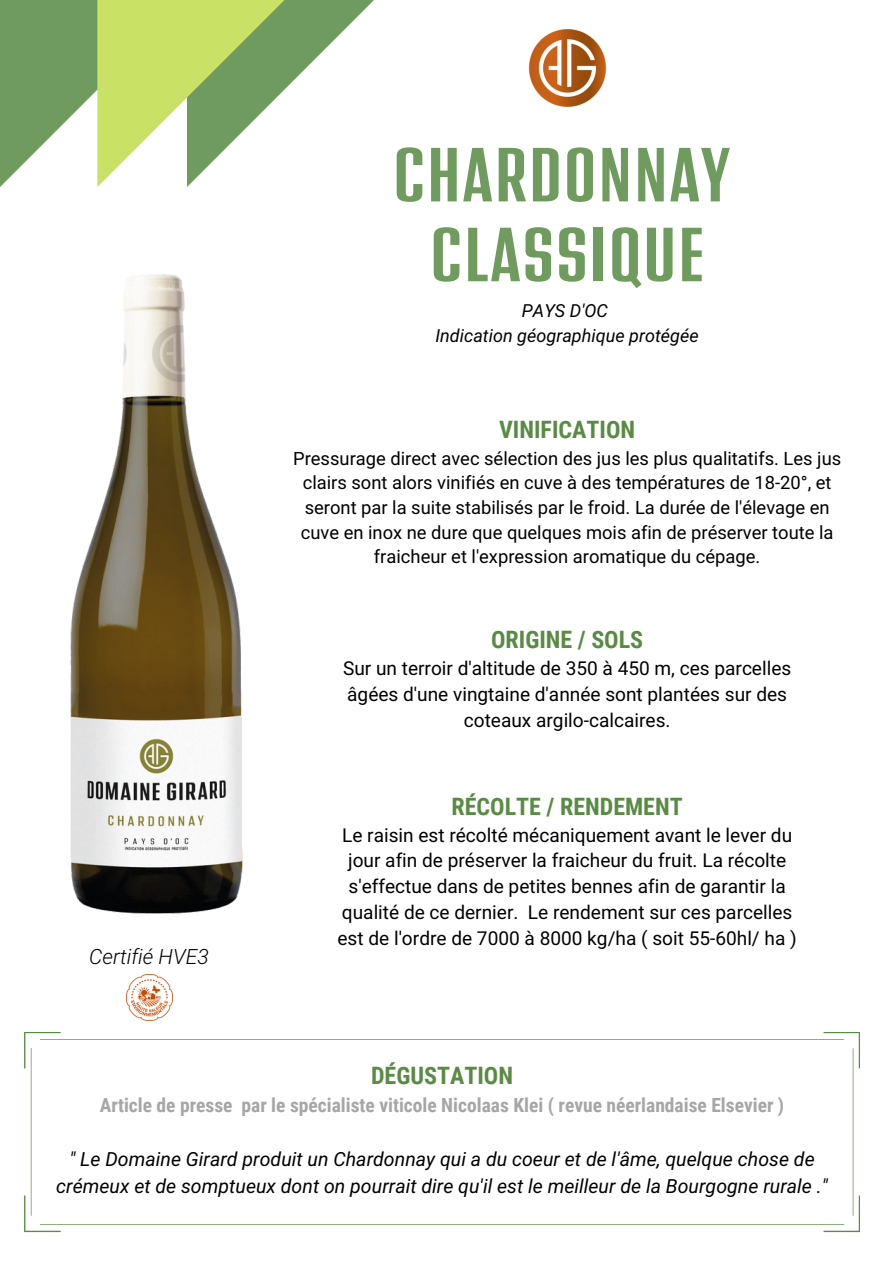
<style>
.page{position:relative;width:893px;height:1264px;background:#fff}
.page>*{position:absolute;margin:0;border:0;box-sizing:border-box;transform-origin:0 0}
.t1{font:600 condensed 76.35px/79.8px "Address Sans Pro";color:#709b5e;text-align:center}
.t2{font:700 24px "Roboto Condensed";color:#5a8b45}
.t3{font:italic 300 21px "Roboto";color:#000}
.t4{font:italic 19.5px/27px "Roboto";color:#000;text-align:center}
.t5{font:700 19.5px "Roboto Condensed";color:#a6a6a6}
.t6{font:19.05px/25.8px "Roboto";color:#000;text-align:center}
.t7{font:18.3px/24.8px "Roboto";color:#000;text-align:center}
.t8{font:italic 18px/24.8px "Roboto";color:#000;text-align:center}
</style>
<div class="page">
<svg style="left:24px;top:1032px;width:836px;height:199px"></svg>
<svg style="left:0;top:0;width:374px;height:187px"></svg>
<svg style="left:97px;top:0;width:187px;height:187px"></svg>
<img style="left:70px;top:274px;width:173px;height:640px">
<img style="left:126px;top:974px;width:46px;height:46px">
<img style="left:528px;top:29px;width:79px;height:78px">
<h1 class="t1" style="left:392px;top:138px;width:339px">CHARDONNAY<br>CLASSIQUE</h1>
<p class="t8" style="left:435px;top:298px;width:265px">PAYS D'OC<br>Indication géographique protégée</p>
<p class="t2" style="left:499px;top:415px;width:138px">VINIFICATION</p>
<p class="t7" style="left:293px;top:446px;width:549px">Pressurage direct avec sélection des jus les plus qualitatifs. Les jus clairs sont alors vinifiés en cuve à des températures de 18-20°, et seront par la suite stabilisés par le froid. La durée de l'élevage en cuve en inox ne dure que quelques mois afin de préserver toute la fraicheur et l'expression aromatique du cépage.</p>
<p class="t3" style="left:89px;top:944px;width:121px">Certifié HVE3</p>
<p class="t2" style="left:491px;top:626px;width:154px">ORIGINE / SOLS</p>
<p class="t6" style="left:343px;top:655px;width:449px">Sur un terroir d'altitude de 350 à 450 m, ces parcelles âgées d'une vingtaine d'année sont plantées sur des coteaux argilo-calcaires.</p>
<p class="t2" style="left:451px;top:792px;width:233px">RÉCOLTE / RENDEMENT</p>
<p class="t6" style="left:337px;top:822px;width:461px">Le raisin est récolté mécaniquement avant le lever du jour afin de préserver la fraicheur du fruit. La récolte s'effectue dans de petites bennes afin de garantir la qualité de ce dernier. Le rendement sur ces parcelles est de l'ordre de 7000 à 8000 kg/ha ( soit 55-60hl/ ha )</p>
<p class="t2" style="left:371px;top:1061px;width:143px">DÉGUSTATION</p>
<p class="t5" style="left:100px;top:1093px;width:685px">Article de presse par le spécialiste viticole Nicolaas Klei ( revue néerlandaise Elsevier )</p>
<p class="t4" style="left:56px;top:1145px;width:773px">" Le Domaine Girard produit un Chardonnay qui a du coeur et de l'âme, quelque chose de crémeux et de somptueux dont on pourrait dire qu'il est le meilleur de la Bourgogne rurale ."</p>
</div>
